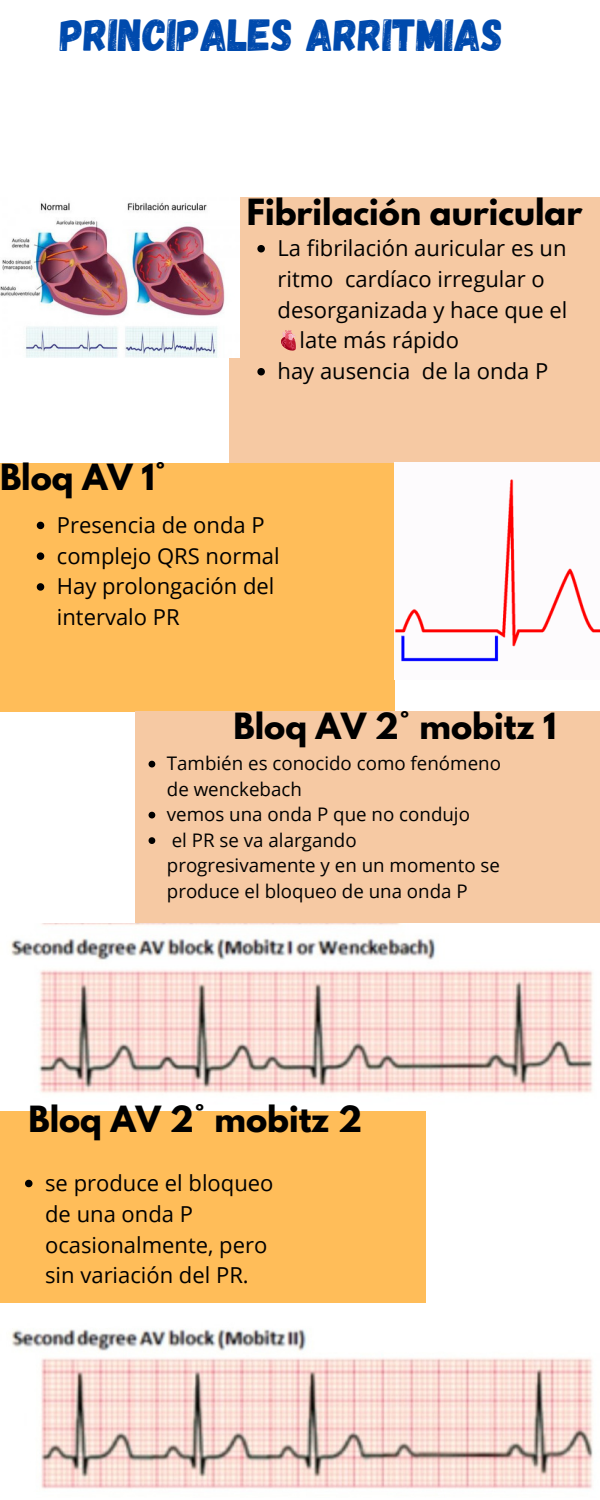
<style>
.page{position:relative;width:600px;height:1500px;background:#fff}
.page>*{position:absolute;margin:0;border:0;box-sizing:border-box;transform-origin:0 0}
.t1{font:45px "Gagalin";color:#004aad}
.t2{font:700 32px "League Spartan";color:#000}
.t3{font:22px/30.8px "Open Sans";color:#000}
.t4{font:18.7px/25.5px "Open Sans";color:#000}
</style>
<div class="page">
<div style="left:230px;top:197px;width:370px;height:266px;background:#f6c9a3"></div>
<div style="left:0;top:463px;width:395px;height:248px;background:#ffbd59"></div>
<div style="left:135px;top:711px;width:465px;height:266px;background:#f6c9a3"></div>
<div style="left:0;top:1096px;width:426px;height:207px;background:#ffbd59"></div>
<img style="left:0;top:197px;width:240px;height:160px">
<img style="left:395px;top:479px;width:205px;height:183px">
<img style="left:11px;top:1329px;width:582px;height:160px">
<img style="left:0;top:924px;width:600px;height:186px">
<svg style="left:257px;top:245px;width:8px;height:7px"></svg>
<svg style="left:257px;top:368px;width:8px;height:7px"></svg>
<svg style="left:37px;top:522px;width:7px;height:7px"></svg>
<svg style="left:37px;top:552px;width:7px;height:8px"></svg>
<svg style="left:37px;top:583px;width:7px;height:8px"></svg>
<svg style="left:149px;top:761px;width:6px;height:6px"></svg>
<svg style="left:149px;top:812px;width:6px;height:6px"></svg>
<svg style="left:149px;top:837px;width:6px;height:7px"></svg>
<svg style="left:25px;top:1180px;width:8px;height:7px"></svg>
<p class="t1" style="left:60px;top:6px;width:445px">PRINCIPALES ARRITMIAS</p>
<h1 class="t2" style="left:247px;top:196px;width:337px">Fibrilación auricular</h1>
<p class="t2" style="left:0;top:462px;width:168px">Bloq AV 1°</p>
<h2 class="t3" style="left:278px;top:232px;width:291px">La fibrilación auricular es un</h2>
<h2 class="t3" style="left:278px;top:263px;width:269px">ritmo cardíaco irregular o</h2>
<h2 class="t3" style="left:278px;top:294px;width:291px">desorganizada y hace que el</h2>
<h2 class="t3" style="left:300px;top:325px;width:161px">late más rápido</h2>
<p class="t3" style="left:278px;top:355px;width:272px">hay ausencia de la onda P</p>
<p class="t3" style="left:57px;top:509px;width:209px">Presencia de onda P</p>
<p class="t3" style="left:57px;top:540px;width:224px">complejo QRS normal</p>
<p class="t3" style="left:57px;top:570px;width:219px">Hay prolongación del intervalo PR</p>
<h2 class="t2" style="left:233px;top:710px;width:324px">Bloq AV 2° mobitz 1</h2>
<h2 class="t4" style="left:167px;top:750px;width:336px">También es conocido como fenómeno de wenckebach</h2>
<p class="t4" style="left:167px;top:801px;width:305px">vemos una onda P que no condujo</p>
<p class="t4" style="left:167px;top:827px;width:335px">el PR se va alargando progresivamente y en un momento se produce el bloqueo de una onda P</p>
<p class="t2" style="left:28px;top:1103px;width:335px">Bloq AV 2° mobitz 2</p>
<p class="t3" style="left:45px;top:1167px;width:230px">se produce el bloqueo de una onda P ocasionalmente, pero sin variación del PR.</p>
</div>
